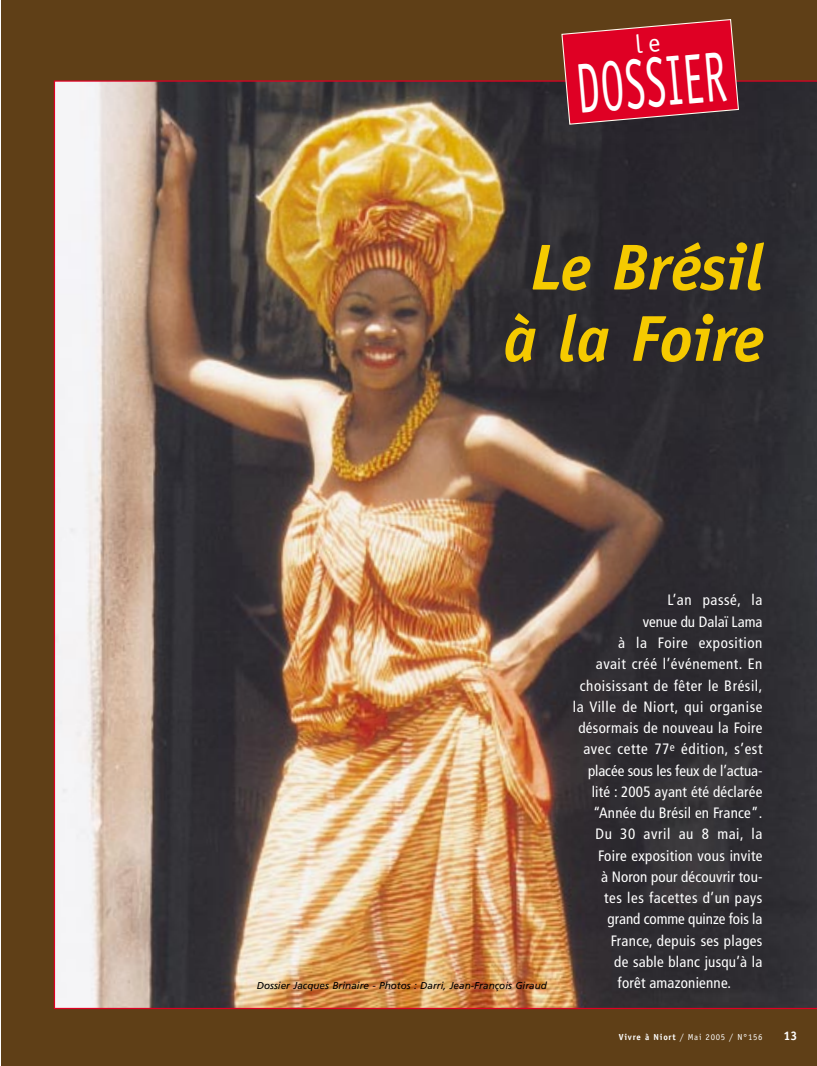
<style>
.page{position:relative;width:817px;height:1066px;background:#fff}
.page>*{position:absolute;margin:0;border:0;box-sizing:border-box;transform-origin:0 0}
.t1{font:70.75px "Officina Sans";color:#fff;scale:.6 1}
.t2{font:italic 700 65px/71.2px "Officina Sans";color:#f5ca00;text-align:center}
.t3{font:condensed 15px/21.2px "Frutiger";letter-spacing:.02em;color:#fff;text-align:right}
.t4{font:700 12.5px "Officina Sans";color:#fff}
.t5{font:italic 10px "Frutiger";color:#000}
.t6{font:8.75px "Officina Sans";letter-spacing:.075em;color:#fff}
.s1{font-weight:700}
</style>
<div class="page">
<img style="left:1px;top:0;width:815px;height:1065px">
<svg style="left:560px;top:18px;width:179px;height:107px;background:#c31129"></svg>
<h1 class="t1" style="left:573px;top:62px;width:252px;rotate:-5deg">DOSSIER</h1>
<h2 class="t2" style="left:503px;top:237px;width:262px">Le Brésil à la Foire</h2>
<p class="t3" style="left:572px;top:590px;width:191px">L’an passé, la<br>venue du Dalaï Lama<br>à la Foire exposition<br>avait créé l’événement. En choisissant de fêter le Brésil, la Ville de Niort, qui organise désormais de nouveau la Foire avec cette 77<sup>e</sup> édition, s’est placée sous les feux de l’actua&shy;lité : 2005 ayant été déclarée “Année du Brésil en France”.<br>Du 30 avril au 8 mai, la<br>Foire exposition vous invite<br>à Noron pour découvrir tou-<br>tes les facettes d’un pays grand comme quinze fois la<br>France, depuis ses plages<br>de sable blanc jusqu’à la</p>
<p class="t5" style="left:257px;top:980px;width:291px">Dossier Jacques Brinaire - Photos : Darri, Jean-François Giraud</p>
<p class="t3" style="left:617px;top:973px;width:115px">forêt amazonienne.</p>
<p class="t6" style="left:618px;top:1033px;width:145px"><span class="s1">Vivre à Niort</span> / Mai 2005 / N°156</p>
<p class="t4" style="left:783px;top:1030px;width:15px">13</p>
</div>
